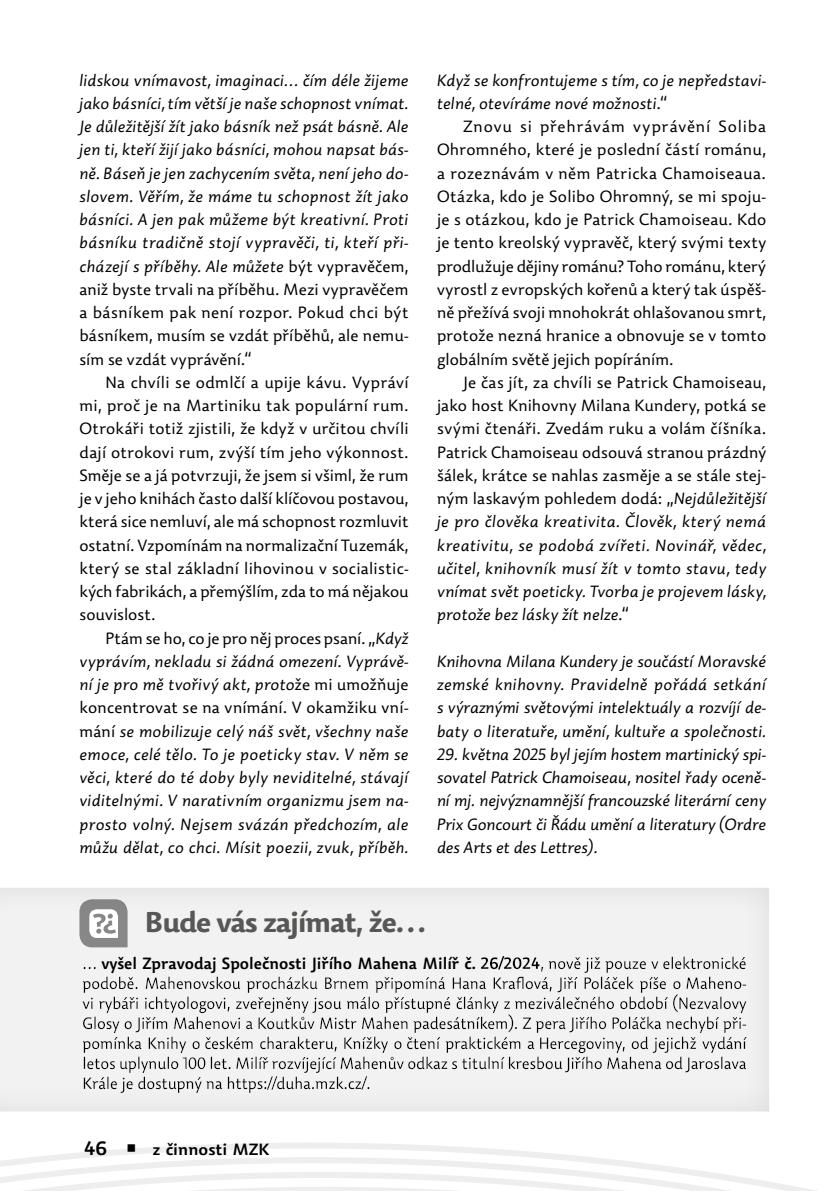
<style>
.page{position:relative;width:840px;height:1191px;background:#fff}
.page>*{position:absolute;margin:0;border:0;box-sizing:border-box;transform-origin:0 0}
.t1{font:700 28px "Dederon Sans";letter-spacing:-.055em;color:#575756}
.CHLEBA_2_d{font:300 16px/23.2px "Dederon Sans";letter-spacing:.005em;color:#000;text-align:justify}
.CHLEBA_2_d-2{font:italic 300 16px/23.2px "Dederon Sans";letter-spacing:.01em;color:#000;text-align:justify}
.CHLEBA__2_odsaz_d{font:italic 300 16px/23.2px "Dederon Sans";letter-spacing:-.005em;color:#000;text-align:justify}
.t2{font:600 16px "Dederon Sans";color:#000;scale:.95 1}
.t3{font:600 16px "Dederon Sans";color:#000}
.s1{font-style:normal}
.s2{font-style:italic}
.s3{font-size:19px}
</style>
<div class="page">
<svg style="left:38px;top:1143px;width:547px;height:14px"></svg>
<svg style="left:0;top:1157px;width:817px;height:34px"></svg>
<div style="left:0;top:875px;width:770px;height:238px;background:#000;opacity:.1"></div>
<p class="CHLEBA_2_d-2" style="left:79px;top:68px;width:330px">lidskou vnímavost, imaginaci… čím déle žijeme jako básníci, tím větší je naše schopnost vnímat.<br>Je důležitější žít jako básník než psát básně. Ale jen ti, kteří žijí jako básníci, mohou napsat bás&shy;ně. Báseň je jen zachycením světa, není jeho do&shy;slovem. Věřím, že máme tu schopnost žít jako básníci. A jen pak můžeme být kreativní. Proti básníku tradičně stojí vypravěči, ti, kteří při&shy;cházejí s příběhy. Ale můžete <span class="s1">být vypravěčem, aniž byste trvali na příběhu. Mezi vypravěčem a básníkem pak není rozpor. Pokud chci být básníkem, musím se vzdát příběhů, ale nemu&shy;sím se vzdát vyprávění.“</span></p>
<p class="CHLEBA_2_d" style="left:79px;top:370px;width:330px;text-indent:26px">Na chvíli se odmlčí a upije kávu. Vypráví mi, proč je na Martiniku tak populární rum.<br>Otrokáři totiž zjistili, že když v určitou chvíli dají otrokovi rum, zvýší tím jeho výkonnost.<br>Směje se a já potvrzuji, že jsem si všiml, že rum je v jeho knihách často další klíčovou postavou, která sice nemluví, ale má schopnost rozmluvit ostatní. Vzpomínám na normalizační Tuzemák, který se stal základní lihovinou v socialistic&shy;kých fabrikách, a přemýšlím, zda to má nějakou souvislost.</p>
<p class="CHLEBA_2_d-2" style="left:79px;top:626px;width:330px;text-indent:26px"><span class="s1">Ptám se ho, co je pro něj proces psaní. „</span>Když vyprávím, nekladu si žádná omezení. Vyprávě&shy;ní je pro mě tvořivý akt, proto<span class="s1">že mi umožňuje koncentrovat se na vnímání. V okamžiku vní&shy;mání</span> se mobilizuje celý náš svět, všechny naše emoce, celé tělo. To je poeticky stav. V něm se věci, které do té doby byly neviditelné, stávají viditelnými. V narativním organizmu jsem na&shy;prosto volný. Nejsem svázán předchozím, ale můžu dělat, co chci. Mísit poezii, zvuk, příběh.</p>
<p class="CHLEBA_2_d-2" style="left:437px;top:68px;width:330px">Když se konfrontujeme s tím, co je nepředstavi&shy;telné, otevíráme nové možnosti<span class="s1">.“</span></p>
<p class="CHLEBA_2_d" style="left:437px;top:115px;width:330px;text-indent:26px">Znovu si přehrávám vyprávění Soliba Ohromného, které je poslední částí románu, a rozeznávám v něm Patricka Chamoiseaua.<br>Otázka, kdo je Solibo Ohromný, se mi spoju&shy;je s otázkou, kdo je Patrick Chamoiseau. Kdo je tento kreolský vypravěč, který svými texty prodlužuje dějiny románu? Toho románu, který vyrostl z evropských kořenů a který tak úspěš&shy;ně přežívá svoji mnohokrát ohlašovanou smrt, protože nezná hranice a obnovuje se v tomto globálním světě jejich popíráním.</p>
<p class="CHLEBA_2_d" style="left:437px;top:370px;width:330px;text-indent:26px">Je čas jít, za chvíli se Patrick Chamoiseau, jako host Knihovny Milana Kundery, potká se svými čtenáři. Zvedám ruku a volám číšníka.<br>Patrick Chamoiseau odsouvá stranou prázdný šálek, krátce se nahlas zasměje a se stále stej&shy;ným laskavým pohledem dodá: „<span class="s2">Nejdůležitější je pro člověka kreativita. Člověk, který nemá kreativitu, se podobá zvířeti. Novinář, vědec, učitel, knihovník musí žít v tomto stavu, tedy vnímat svět poeticky. Tvorba je projevem lásky, protože bez lásky žít nelze</span>.“</p>
<p class="CHLEBA__2_odsaz_d" style="left:437px;top:649px;width:330px">Knihovna Milana Kundery je součástí Moravské zemské knihovny. Pravidelně pořádá setkání s výraznými světovými intelektuály a rozvíjí de&shy;baty o literatuře, umění, kultuře a společnosti.</p>
<p class="CHLEBA__2_odsaz_d" style="left:437px;top:742px;width:330px">29. května 2025 byl jejím hostem martinický spi&shy;sovatel Patrick Chamoiseau, nositel řady oceně&shy;ní mj. nejvýznamnější francouzské literární ceny Prix Goncourt či Řádu umění a literatury (Ordre des Arts et des Lettres).</p>
<h1 class="t1" style="left:145px;top:901px;width:283px">Bude vás zajímat, že…</h1>
<p class="t2" style="left:101px;top:951px;width:396px">vyšel Zpravodaj Společnosti Jiřího Mahena Milíř č.</p>
<p class="t3" style="left:84px;top:1137px;width:187px"><span class="s3">46</span> ○ z činnosti MZK</p>
</div>
